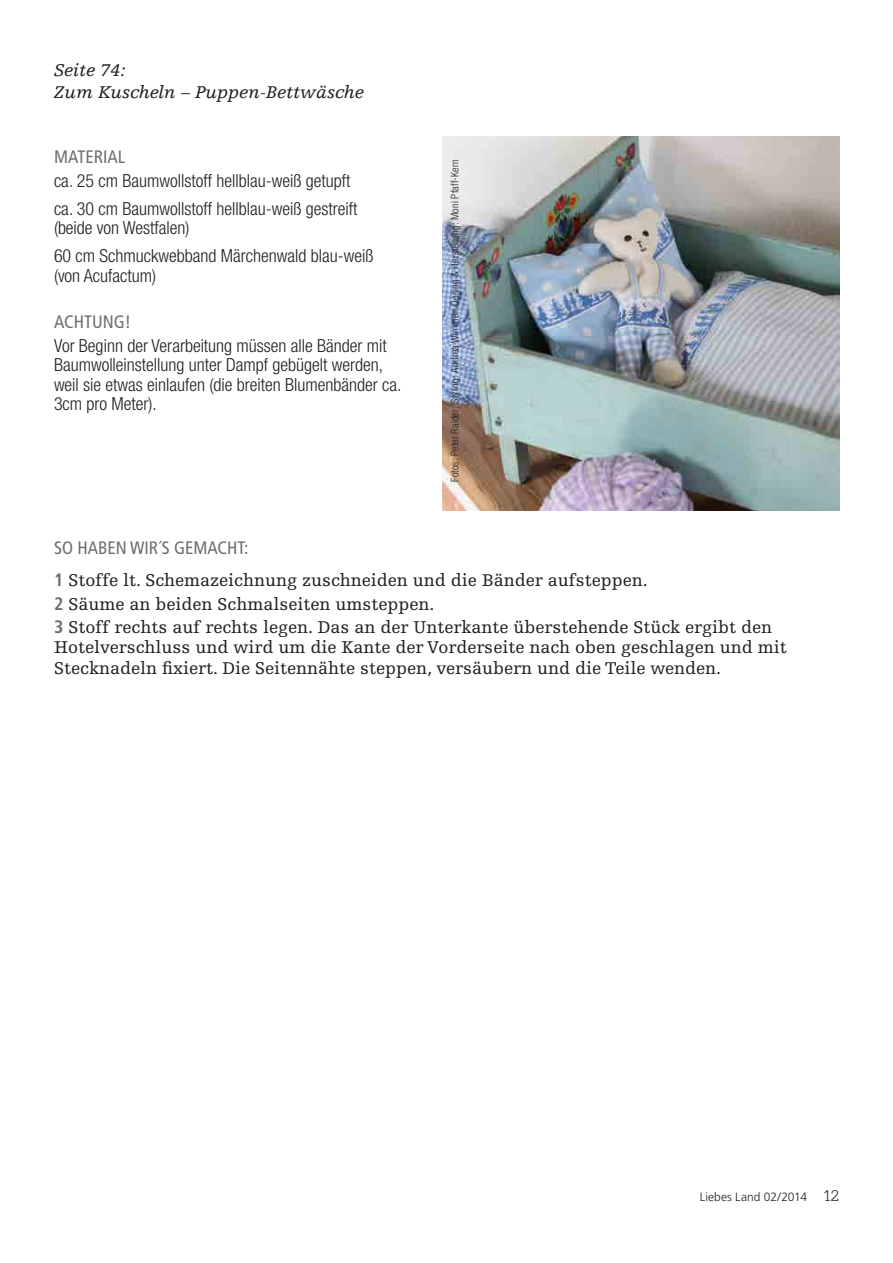
<style>
.page{position:relative;width:893px;height:1263px;background:#fff}
.page>*{position:absolute;margin:0;border:0;box-sizing:border-box;transform-origin:0 0}
.Fließtext_Rezeptzahl{font:18px/19.5px "Egyptienne F";color:#231f20}
.t1{font:300 condensed 18px/19.5px "Helvetica Neue";color:#231f20}
.t2{font:italic 18px/21.6px "Egyptienne F";color:#231f20}
.Bildunterschrift{font:condensed 18px "Frutiger";color:#716a71}
.t3{font:300 12px "Frutiger";letter-spacing:.01em;color:#231f20}
.Credit{font:300 condensed 10.5px "Helvetica Neue";letter-spacing:.01em;color:#231f20}
.s1{font-family:"Frutiger";font-weight:700;font-stretch:condensed;color:#716a71}
.s2{font-family:"Serifa";font-size:16.5px}
</style>
<div class="page">
<img style="left:442px;top:136px;width:398px;height:374px">
<p class="t2" style="left:54px;top:60px;width:311px">Seite 74:<br>Zum Kuscheln – Puppen-Bettwäsche</p>
<p class="Bildunterschrift" style="left:54px;top:146px;width:73px">MATERIAL</p>
<p class="t1" style="left:54px;top:170px;width:298px">ca. 25 cm Baumwollstoff hellblau-weiß getupft</p>
<p class="t1" style="left:54px;top:198px;width:305px">ca. 30 cm Baumwollstoff hellblau-weiß gestreift (beide von Westfalen)</p>
<p class="t1" style="left:54px;top:246px;width:321px">60 cm Schmuckwebband Märchenwald blau-weiß (von Acufactum)</p>
<p class="Bildunterschrift" style="left:54px;top:311px;width:79px">ACHTUNG!</p>
<p class="t1" style="left:54px;top:336px;width:349px">Vor Beginn der Verarbeitung müssen alle Bänder mit Baumwolleinstellung unter Dampf gebügelt werden, weil sie etwas einlaufen (die breiten Blumenbänder ca.<br>3cm pro Meter).</p>
<p class="Credit" style="left:449px;top:482px;width:324px;rotate:-90deg">Fotos: Peter Raider; Styling: Andrea Wimmer; Desing &amp; Herstellung: Moni Pfaff-Kern</p>
<p class="Bildunterschrift" style="left:54px;top:537px;width:196px">SO HABEN WIR´S GEMACHT:</p>
<p class="Fließtext_Rezeptzahl" style="left:54px;top:570px;width:595px"><span class="s1">1</span> Stoffe lt. Schemazeichnung zuschneiden und die Bänder aufsteppen.</p>
<p class="Fließtext_Rezeptzahl" style="left:54px;top:594px;width:382px"><span class="s1">2</span> Säume an beiden Schmalseiten umsteppen.</p>
<p class="Fließtext_Rezeptzahl" style="left:54px;top:618px;width:734px"><span class="s1">3</span> Stoff rechts auf rechts legen. Das an der Unterkante überstehende Stück ergibt den<br>Hotelverschluss und wird um die Kante der Vorderseite nach oben geschlagen und mit</p>
<p class="Fließtext_Rezeptzahl" style="left:54px;top:659px;width:669px">Stecknadeln fixiert. Die Seitennähte steppen, versäubern und die Teile wenden.</p>
<p class="t3" style="left:700px;top:1190px;width:141px">Liebes Land 02/2014 <span class="s2">12</span></p>
</div>
